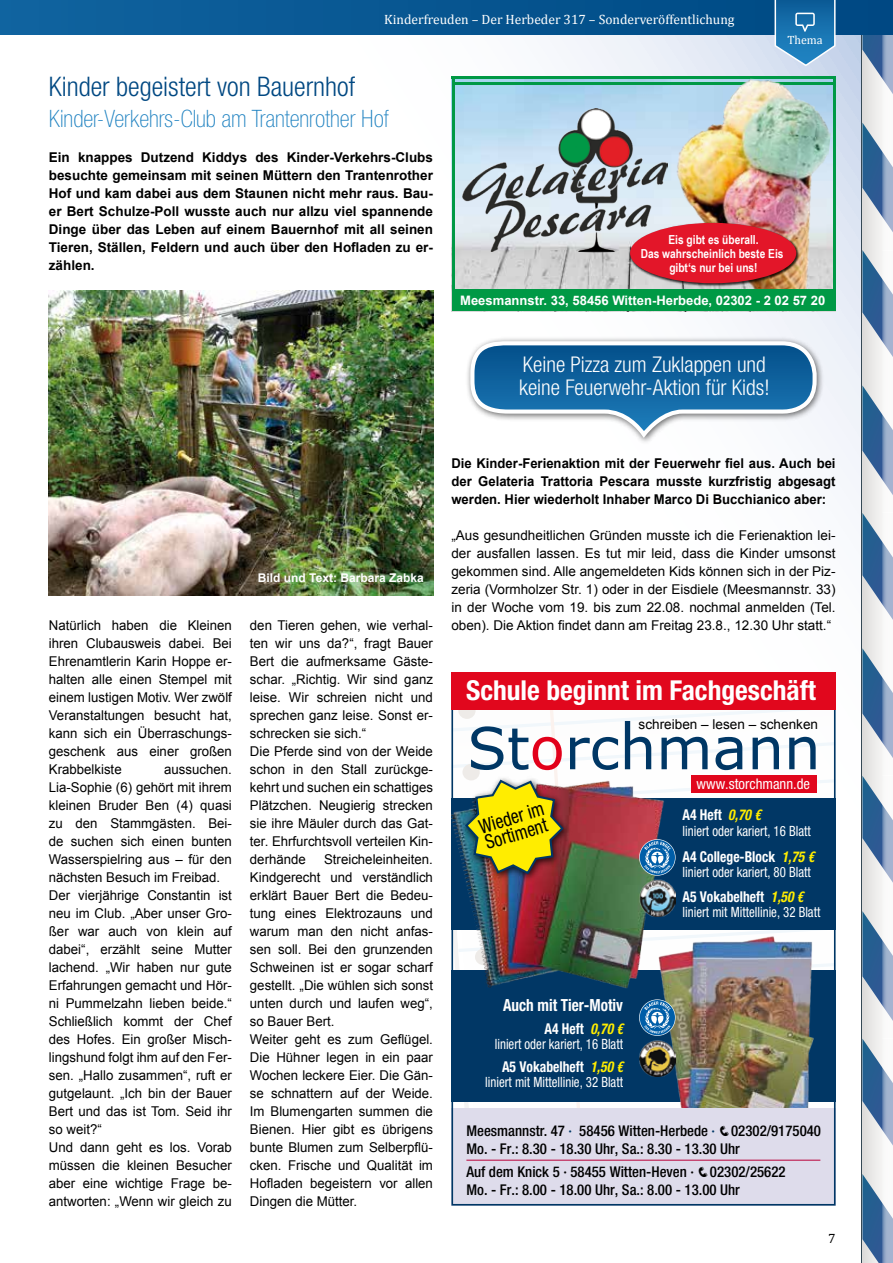
<style>
.page{position:relative;width:893px;height:1263px;background:#fff}
.page>*{position:absolute;margin:0;border:0;box-sizing:border-box;transform-origin:0 0}
.t1{font:700 condensed 27.45px "Helvetica Neue LT Std";color:#fff}
.t2{font:300 condensed 27px "Helvetica Neue LT Std";color:#004882}
.t3{font:100 condensed 24px "Helvetica Neue LT Std";color:#1f82c1}
.t4{font:300 condensed 21.75px/23px "Helvetica Neue LT Std";color:#fff}
.t5{font:condensed 19.65px/16.6px "Helvetica Neue LT Std";color:#000;scale:.91 1}
.t6{font:700 condensed 16.8px "Helvetica Neue LT Std";color:#fff;scale:.91 1}
.t7{font:700 condensed 15px "Helvetica Neue LT Std";color:#fff;scale:.91 1}
.t8{font:500 condensed 14.85px/17.9px "Helvetica Neue LT Std";color:#000}
.t9{font:condensed 14.7px "Helvetica Neue LT Std";color:#fff}
.t10{font:condensed 14.1px "Helvetica Neue LT Std";color:#fff;scale:.91 1}
.t11{font:13.5px/18px "Arial";color:#000}
.t12{font:700 13.5px/18px "Arial";color:#000;text-align:justify}
.t13{font:13.5px "Cambria";color:#fff}
.t14{font:13.5px "Cambria";color:#000}
.t15{font:700 13.05px "Arial";color:#fff}
.t16{font:700 12.45px/14px "Arial Narrow";color:#fff;text-align:center}
.t17{font:700 12px "Arial";color:#fff}
.t18{font:12px "Cambria";color:#fff}
.s1{font-style:italic;color:#ffed00}
.s2{color:#003765}
</style>
<div class="page">
<div style="left:451px;top:1109px;width:385px;height:96px;background:#dedceb"></div>
<div style="left:451px;top:672px;width:385px;height:38px;background:#e1071d"></div>
<img style="left:451px;top:710px;width:385px;height:399px">
<img style="left:451px;top:79px;width:211px;height:232px">
<svg style="left:575px;top:247px;width:44px;height:6px"></svg>
<hr style="left:451px;top:77px;width:385px;height:2px;background:#009945">
<hr style="left:452px;top:82px;width:384px;height:2px;background:#009945">
<hr style="left:452px;top:77px;width:2px;height:234px;background:#009945">
<img style="left:662px;top:78px;width:174px;height:212px">
<div style="left:452px;top:290px;width:384px;height:21px;background:#009945"></div>
<img style="left:462px;top:109px;width:205px;height:142px">
<img style="left:628px;top:221px;width:172px;height:66px">
<div style="left:630px;top:223px;width:166px;height:60px;background:#e31629;border-radius:50%"></div>
<div style="left:465px;top:336px;width:360px;height:109px;background:#000;opacity:.6"></div>
<svg style="left:468px;top:339px;width:351px;height:102px"></svg>
<div style="left:862px;top:0;width:31px;height:1263px;background:#eae9e8"></div>
<svg style="left:862px;top:35px;width:20px;height:59px"></svg>
<svg style="left:862px;top:123px;width:20px;height:109px"></svg>
<svg style="left:882px;top:35px;width:11px;height:215px;background:#c3cdde"></svg>
<svg style="left:862px;top:250px;width:20px;height:107px"></svg>
<svg style="left:862px;top:385px;width:20px;height:110px"></svg>
<svg style="left:882px;top:250px;width:11px;height:263px;background:#c8d1e1"></svg>
<svg style="left:862px;top:513px;width:20px;height:107px"></svg>
<svg style="left:862px;top:648px;width:20px;height:110px"></svg>
<svg style="left:882px;top:513px;width:11px;height:263px;background:#c8d1e1"></svg>
<svg style="left:862px;top:776px;width:20px;height:107px"></svg>
<svg style="left:862px;top:911px;width:20px;height:110px"></svg>
<svg style="left:882px;top:776px;width:11px;height:262px;background:#c8d1e0"></svg>
<svg style="left:862px;top:1038px;width:20px;height:107px"></svg>
<svg style="left:862px;top:1174px;width:20px;height:89px"></svg>
<svg style="left:882px;top:1038px;width:11px;height:225px;background:#c5cfdf"></svg>
<div style="left:0;top:0;width:893px;height:35px;background:linear-gradient(to right,#10639f,#004882)"></div>
<svg style="left:774px;top:0;width:63px;height:67px;background:#488dbe"></svg>
<img style="left:49px;top:291px;width:384px;height:304px">
<p class="t13" style="left:384px;top:11px;width:352px">Kinderfreuden – Der Herbeder 317 – Sonderveröffentlichung</p>
<h2 class="t2" style="left:49px;top:71px;width:308px">Kinder begeistert von Bauernhof</h2>
<h3 class="t3" style="left:49px;top:105px;width:341px">Kinder-Verkehrs-Club am Trantenrother Hof</h3>
<p class="t18" style="left:787px;top:33px;width:37px">Thema</p>
<p class="t12" style="left:49px;top:149px;width:386px">Ein knappes Dutzend Kiddys des Kinder-Verkehrs-Clubs besuchte gemeinsam mit seinen Müttern den Trantenrother Hof und kam dabei aus dem Staunen nicht mehr raus. Bau&shy;er Bert Schulze-Poll wusste auch nur allzu viel spannende Dinge über das Leben auf einem Bauernhof mit all seinen Tieren, Ställen, Feldern und auch über den Hofladen zu er&shy;zählen.</p>
<p class="t16" style="left:641px;top:232px;width:144px">Eis gibt es überall.<br>Das wahrscheinlich beste Eis gibt‘s nur bei uns!</p>
<p class="t15" style="left:460px;top:292px;width:367px">Meesmannstr. 33, 58456 Witten-Herbede, 02302 - 2 02 57 20</p>
<h3 class="t4" style="left:519px;top:353px;width:252px">Keine Pizza zum Zuklappen und keine Feuerwehr-Aktion für Kids!</h3>
<p class="t11" style="left:49px;top:616px;width:185px;text-align:justify">Natürlich haben die Kleinen ihren Clubausweis dabei. Bei Ehrenamtlerin Karin Hoppe er&shy;halten alle einen Stempel mit einem lustigen Motiv. Wer zwölf Veranstaltungen besucht hat, kann sich ein Überraschungs&shy;geschenk aus einer großen Krabbelkiste</p>
<p class="t11" style="left:49px;top:760px;width:185px;text-indent:115px">aussuchen.<br>Lia-Sophie (6) gehört mit ihrem kleinen Bruder Ben (4) quasi zu den Stammgästen. Bei&shy;de suchen sich einen bunten<br>Wasserspielring aus – für den nächsten Besuch im Freibad.<br>Der vierjährige Constantin ist neu im Club. „Aber unser Gro&shy;ßer war auch von klein auf dabei“, erzählt seine Mutter lachend. „Wir haben nur gute<br>Erfahrungen gemacht und Hör&shy;ni Pummelzahn lieben beide.“<br>Schließlich kommt der Chef des Hofes. Ein großer Misch&shy;lingshund folgt ihm auf den Fer&shy;sen. „Hallo zusammen“, ruft er gutgelaunt. „Ich bin der Bauer<br>Bert und das ist Tom. Seid ihr so weit?“<br>Und dann geht es los. Vorab müssen die kleinen Besucher aber eine wichtige Frage be&shy;antworten: „Wenn wir gleich zu</p>
<p class="t17" style="left:258px;top:570px;width:167px">Bild und Text: Barbara Zabka</p>
<p class="t11" style="left:250px;top:616px;width:185px">den Tieren gehen, wie verhal&shy;ten wir uns da?“, fragt Bauer<br>Bert die aufmerksame Gäste&shy;schar. „Richtig. Wir sind ganz leise. Wir schreien nicht und sprechen ganz leise. Sonst er&shy;schrecken sie sich.“<br>Die Pferde sind von der Weide schon in den Stall zurückge&shy;kehrt und suchen ein schattiges<br>Plätzchen. Neugierig strecken sie ihre Mäuler durch das Gat&shy;ter. Ehrfurchtsvoll verteilen Kin&shy;derhände</p>
<p class="t11" style="left:250px;top:850px;width:185px;text-indent:74px">Streicheleinheiten.<br>Kindgerecht und verständlich erklärt Bauer Bert die Bedeu&shy;tung eines Elektrozauns und warum man den nicht anfas&shy;sen soll. Bei den grunzenden<br>Schweinen ist er sogar scharf gestellt. „Die wühlen sich sonst unten durch und laufen weg“, so Bauer Bert.<br>Weiter geht es zum Geflügel.<br>Die Hühner legen in ein paar<br>Wochen leckere Eier. Die Gän&shy;se schnattern auf der Weide.<br>Im Blumengarten summen die<br>Bienen. Hier gibt es übrigens bunte Blumen zum Selberpflü&shy;cken. Frische und Qualität im<br>Hofladen begeistern vor allen<br>Dingen die Mütter.</p>
<p class="t12" style="left:451px;top:455px;width:386px">Die Kinder-Ferienaktion mit der Feuerwehr fiel aus. Auch bei der Gelateria Trattoria Pescara musste kurzfristig abgesagt werden. Hier wiederholt Inhaber Marco Di Bucchianico aber:</p>
<p class="t11" style="left:451px;top:526px;width:386px;text-align:justify">„Aus gesundheitlichen Gründen musste ich die Ferienaktion lei&shy;der ausfallen lassen. Es tut mir leid, dass die Kinder umsonst gekommen sind. Alle angemeldeten Kids können sich in der Piz&shy;zeria (Vormholzer Str. 1) oder in der Eisdiele (Meesmannstr. 33) in der Woche vom 19. bis zum 22.08. nochmal anmelden (Tel. oben). Die Aktion findet dann am Freitag 23.8., 12.30 Uhr statt.“</p>
<h1 class="t1" style="left:466px;top:673px;width:351px">Schule beginnt im Fachgeschäft</h1>
<h3 class="t5" style="left:477px;top:818px;width:75px;rotate:-16deg">Wieder im<br>Sortiment</h3>
<p class="t11" style="left:639px;top:716px;width:181px">schreiben – lesen – schenken</p>
<p class="t9" style="left:697px;top:775px;width:115px">www.storchmann.de</p>
<p class="t7" style="left:682px;top:806px;width:88px">A4 Heft <span class="s1">0,70 €</span></p>
<p class="t10" style="left:682px;top:823px;width:142px">liniert oder kariert, 16 Blatt</p>
<p class="t7" style="left:682px;top:847px;width:146px">A4 College-Block <span class="s1">1,75 €</span></p>
<p class="t10" style="left:682px;top:864px;width:142px">liniert oder kariert, 80 Blatt</p>
<p class="t7" style="left:682px;top:887px;width:134px">A5 Vokabelheft <span class="s1">1,50 €</span></p>
<p class="t10" style="left:682px;top:904px;width:153px">liniert mit Mittellinie, 32 Blatt</p>
<p class="t6" style="left:503px;top:995px;width:133px">Auch mit Tier-Motiv</p>
<p class="t7" style="left:545px;top:1019px;width:88px">A4 Heft <span class="s1">0,70 €</span></p>
<p class="t10" style="left:495px;top:1036px;width:142px">liniert oder kariert, 16 Blatt</p>
<p class="t7" style="left:502px;top:1057px;width:134px">A5 Vokabelheft <span class="s1">1,50 €</span></p>
<p class="t10" style="left:485px;top:1074px;width:153px">liniert mit Mittellinie, 32 Blatt</p>
<p class="t8" style="left:466px;top:1121px;width:356px">Meesmannstr. 47 <span class="s2">·</span> 58456 Witten-Herbede <span class="s2">·</span> ❑02302/9175040<br>Mo. - Fr.: 8.30 - 18.30 Uhr, Sa.: 8.30 - 13.30 Uhr</p>
<p class="t8" style="left:466px;top:1162px;width:321px">Auf dem Knick 5 · 58455 Witten-Heven · ❑02302/25622<br>Mo. - Fr.: 8.00 - 18.00 Uhr, Sa.: 8.00 - 13.00 Uhr</p>
<p class="t14" style="left:828px;top:1230px;width:9px">7</p>
</div>
